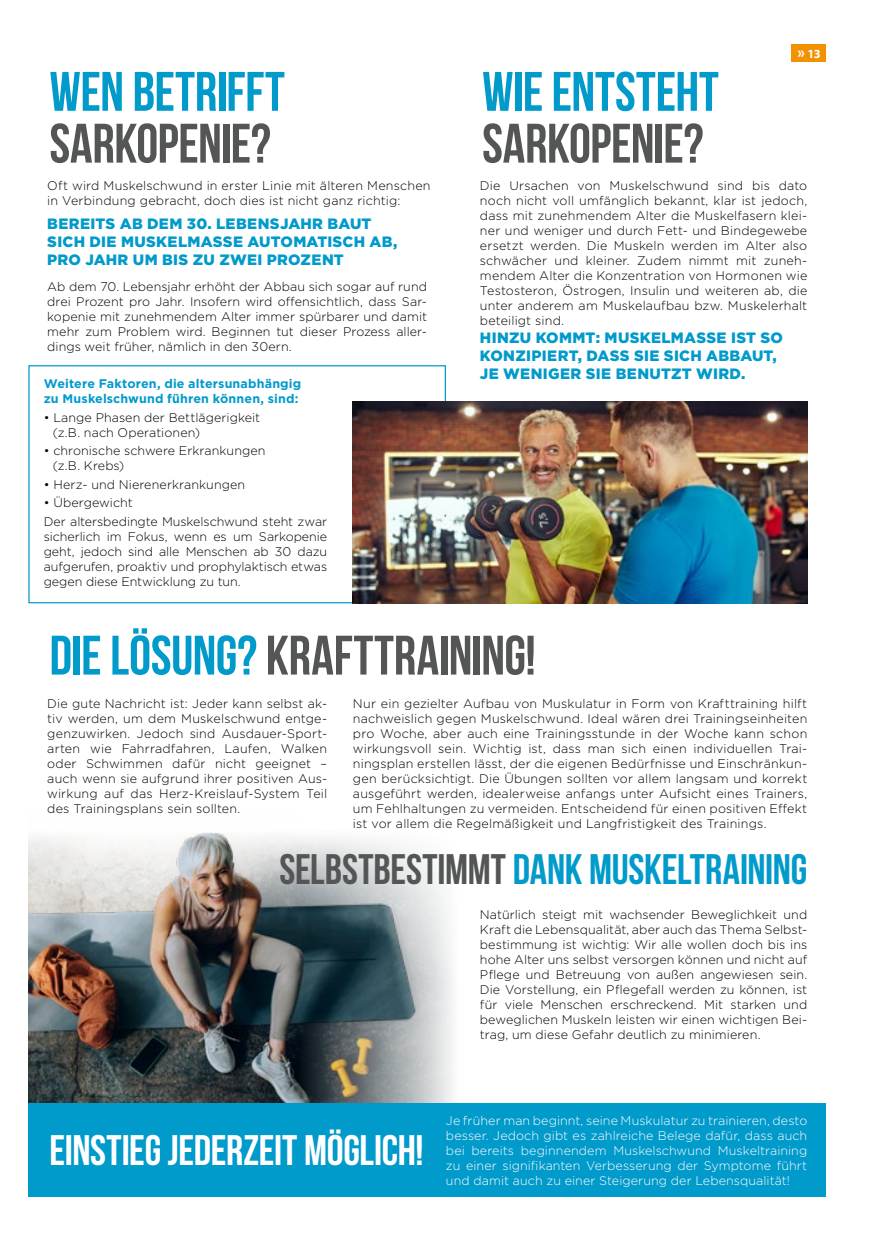
<style>
.page{position:relative;width:886px;height:1241px;background:#fff}
.page>*{position:absolute;margin:0;border:0;box-sizing:border-box;transform-origin:0 0}
.t1{font:700 55.5px "Bebas Neue";letter-spacing:-.01em;color:#545656}
.t2{font:700 55.5px "Bebas Neue";letter-spacing:-.005em;color:#009acb}
.t3{font:700 42.62px "Bebas Neue";letter-spacing:-.005em;color:#009acb}
.t4{font:700 42.62px "Bebas Neue";letter-spacing:-.01em;color:#fff}
.t5{font:900 15px/18px "Gotham";letter-spacing:.02em;color:#009acb}
.t6{font:300 12.5px/15px "Gotham";letter-spacing:.01em;color:#000;text-align:justify}
.t7{font:300 12.5px/15px "Gotham";letter-spacing:.005em;color:#fff;text-align:justify}
.t8{font:700 12.5px/15px "Gotham";letter-spacing:.01em;color:#009acb}
.t9{font:700 12.5px "Myriad Pro";color:#fff}
.s1{font-size:16.25px}
.s2{color:#009acb}
.s3{color:#545656}
</style>
<div class="page">
<div style="left:791px;top:44px;width:35px;height:18px;background:#f39200"></div>
<div style="left:28px;top:365px;width:418px;height:238px;border:1px solid #009acb"></div>
<img style="left:353px;top:402px;width:454px;height:201px">
<img style="left:28px;top:832px;width:424px;height:302px">
<div style="left:29px;top:1102px;width:797px;height:94px;background:#009acb"></div>
<h1 class="t2" style="left:49px;top:61px;width:237px">WEN BETRIFFT</h1>
<h1 class="t1" style="left:49px;top:113px;width:223px">SARKOPENIE?</h1>
<p class="t6" style="left:47px;top:178px;width:385px">Oft wird Muskelschwund in erster Linie mit älteren Menschen in Verbindung gebracht, doch dies ist nicht ganz richtig:</p>
<p class="t5" style="left:47px;top:215px;width:351px">BEREITS AB DEM 30. LEBENSJAHR BAUT<br>SICH DIE MUSKELMASSE AUTOMATISCH AB,<br>PRO JAHR UM BIS ZU ZWEI PROZENT</p>
<p class="t6" style="left:47px;top:279px;width:381px">Ab dem 70. Lebensjahr erhöht der Abbau sich sogar auf rund drei Prozent pro Jahr. Insofern wird offensichtlich, dass Sar&shy;kopenie mit zunehmendem Alter immer spürbarer und damit mehr zum Problem wird. Beginnen tut dieser Prozess aller&shy;dings weit früher, nämlich in den 30ern.</p>
<p class="t8" style="left:44px;top:376px;width:259px">Weitere Faktoren, die altersunabhängig zu Muskelschwund führen können, sind:</p>
<p class="t6" style="left:53px;top:409px;width:209px;text-indent:-9px">• Lange Phasen der Bettlägerigkeit (z.B. nach Operationen)</p>
<p class="t6" style="left:53px;top:443px;width:214px;text-indent:-9px">• chronische schwere Erkrankungen (z.B. Krebs)</p>
<p class="t6" style="left:44px;top:476px;width:203px">• Herz- und Nierenerkrankungen</p>
<p class="t6" style="left:44px;top:493px;width:285px;line-height:18.5px">• Übergewicht<br>Der altersbedingte Muskelschwund steht zwar</p>
<p class="t6" style="left:44px;top:528px;width:285px">sicherlich im Fokus, wenn es um Sarkopenie geht, jedoch sind alle Menschen ab 30 dazu aufgerufen, proaktiv und prophylaktisch etwas gegen diese Entwicklung zu tun.</p>
<h1 class="t2" style="left:482px;top:61px;width:238px">WIE ENTSTEHT</h1>
<h1 class="t1" style="left:482px;top:113px;width:223px">SARKOPENIE?</h1>
<p class="t9" style="left:797px;top:45px;width:25px"><span class="s1">»</span> 13</p>
<p class="t6" style="left:480px;top:178px;width:329px">Die Ursachen von Muskelschwund sind bis dato noch nicht voll umfänglich bekannt, klar ist jedoch, dass mit zunehmendem Alter die Muskelfasern klei&shy;ner und weniger und durch Fett- und Bindegewebe ersetzt werden. Die Muskeln werden im Alter also schwächer und kleiner. Zudem nimmt mit zuneh&shy;mendem Alter die Konzentration von Hormonen wie Testosteron, Östrogen, Insulin und weiteren ab, die unter anderem am Muskelaufbau bzw. Muskelerhalt beteiligt sind.</p>
<p class="t5" style="left:480px;top:329px;width:305px">HINZU KOMMT: MUSKELMASSE IST SO<br>KONZIPIERT, DASS SIE SICH ABBAUT,<br>JE WENIGER SIE BENUTZT WIRD.</p>
<h1 class="t1" style="left:49px;top:625px;width:488px"><span class="s2">DIE LÖSUNG?</span> KRAFTTRAINING!</h1>
<p class="t6" style="left:47px;top:695px;width:281px">Die gute Nachricht ist: Jeder kann selbst ak&shy;tiv werden, um dem Muskelschwund entge&shy;genzuwirken. Jedoch sind Ausdauer-Sport&shy;arten wie Fahrradfahren, Laufen, Walken oder Schwimmen dafür nicht geeignet – auch wenn sie aufgrund ihrer positiven Aus&shy;wirkung auf das Herz-Kreislauf-System Teil des Trainingsplans sein sollten.</p>
<p class="t6" style="left:353px;top:695px;width:456px">Nur ein gezielter Aufbau von Muskulatur in Form von Krafttraining hilft nachweislich gegen Muskelschwund. Ideal wären drei Trainingseinheiten pro Woche, aber auch eine Trainingsstunde in der Woche kann schon wirkungsvoll sein. Wichtig ist, dass man sich einen individuellen Trai&shy;ningsplan erstellen lässt, der die eigenen Bedürfnisse und Einschränkun&shy;gen berücksichtigt. Die Übungen sollten vor allem langsam und korrekt ausgeführt werden, idealerweise anfangs unter Aufsicht eines Trainers, um Fehlhaltungen zu vermeiden. Entscheidend für einen positiven Effekt ist vor allem die Regelmäßigkeit und Langfristigkeit des Trainings.</p>
<h2 class="t3" style="left:279px;top:845px;width:529px"><span class="s3">SELBSTBESTIMMT</span> DANK MUSKELTRAINING</h2>
<p class="t6" style="left:480px;top:906px;width:329px">Natürlich steigt mit wachsender Beweglichkeit und Kraft die Lebensqualität, aber auch das Thema Selbst&shy;bestimmung ist wichtig: Wir alle wollen doch bis ins hohe Alter uns selbst versorgen können und nicht auf Pflege und Betreuung von außen angewiesen sein.<br>Die Vorstellung, ein Pflegefall werden zu können, ist für viele Menschen erschreckend. Mit starken und beweglichen Muskeln leisten wir einen wichtigen Bei&shy;trag, um diese Gefahr deutlich zu minimieren.</p>
<h2 class="t4" style="left:49px;top:1126px;width:376px">EINSTIEG JEDERZEIT MÖGLICH!</h2>
<p class="t7" style="left:446px;top:1112px;width:363px">Je früher man beginnt, seine Muskulatur zu trainieren, desto besser. Jedoch gibt es zahlreiche Belege dafür, dass auch bei bereits beginnendem Muskelschwund Muskeltraining zu einer signifikanten Verbesserung der Symptome führt und damit auch zu einer Steigerung der Lebensqualität!</p>
</div>
